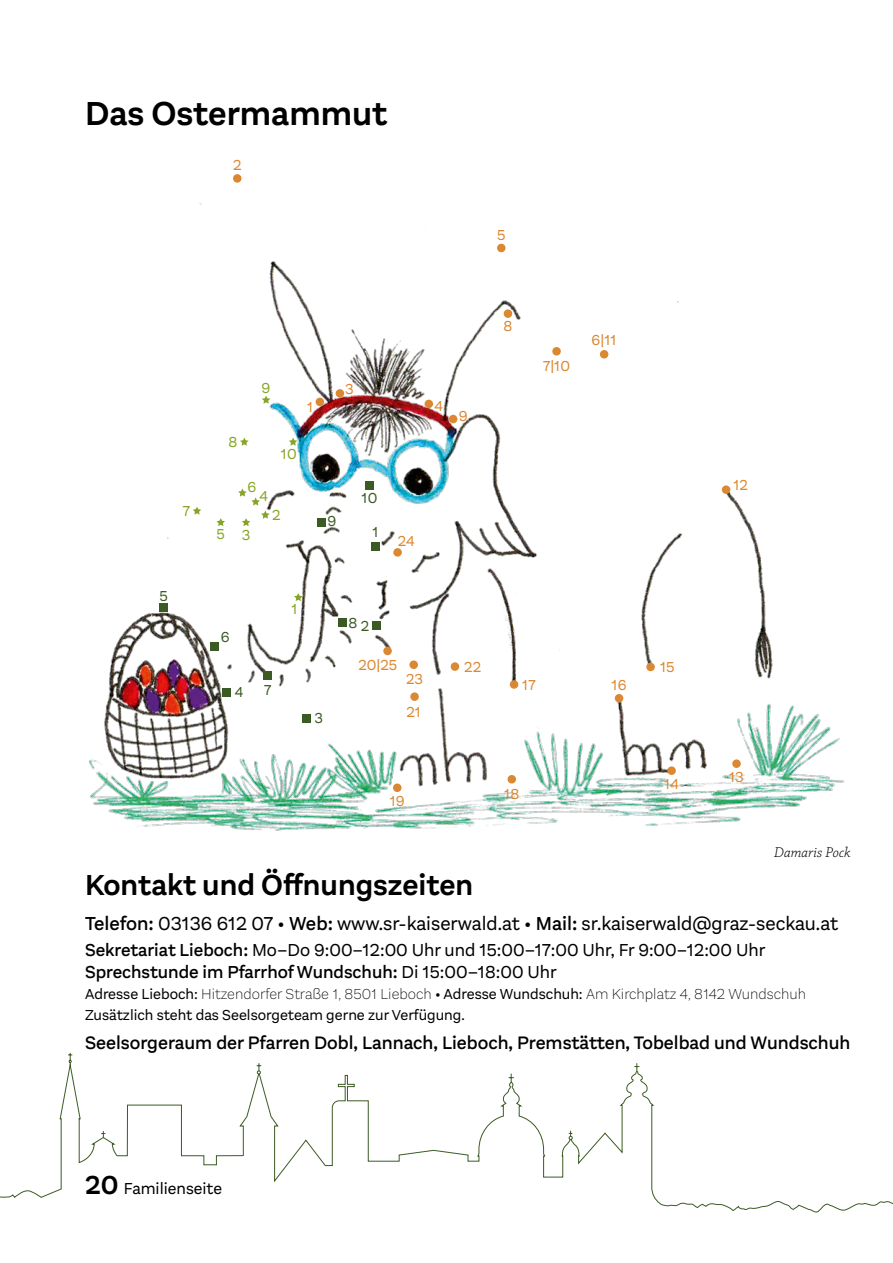
<style>
.page{position:relative;width:893px;height:1263px;background:#fff}
.page>*{position:absolute;margin:0;border:0;box-sizing:border-box;transform-origin:0 0}
.t1{font:600 34.5px "Aestetico";color:#000}
.t2{font:600 30px "Aestetico";color:#000}
.t3{font:19.5px "Aestetico";color:#000}
.t4{font:500 18.75px "Aestetico";color:#000}
.t5{font:18px/21.6px "Aestetico";color:#000}
.t6{font:16.5px "Aestetico";color:#000}
.t7{font:15px/21px "Aestetico";color:#000}
.t8{font:15px "Aestetico";color:#dc8731}
.t9{font:15px "Aestetico";color:#3c5b24}
.t10{font:15px "Aestetico";color:#86a526}
.t11{font:italic 300 15px "Chaparral Pro";letter-spacing:.005em;color:#000}
.s1{font-weight:500}
.s2{font-weight:200}
.s3{font-weight:600;font-size:27px}
</style>
<div class="page">
<svg style="left:0;top:1053px;width:239px;height:145px"></svg>
<svg style="left:239px;top:1063px;width:654px;height:150px"></svg>
<img style="left:89px;top:202px;width:756px;height:629px">
<div style="left:316px;top:398px;width:8px;height:8px;background:#dc8731;border-radius:50%"></div>
<div style="left:233px;top:174px;width:9px;height:9px;background:#dc8731;border-radius:50%"></div>
<div style="left:336px;top:389px;width:8px;height:9px;background:#dc8731;border-radius:50%"></div>
<div style="left:425px;top:400px;width:8px;height:8px;background:#dc8731;border-radius:50%"></div>
<div style="left:497px;top:244px;width:9px;height:8px;background:#dc8731;border-radius:50%"></div>
<div style="left:600px;top:350px;width:8px;height:8px;background:#dc8731;border-radius:50%"></div>
<div style="left:552px;top:347px;width:9px;height:9px;background:#dc8731;border-radius:50%"></div>
<div style="left:504px;top:309px;width:8px;height:9px;background:#dc8731;border-radius:50%"></div>
<div style="left:449px;top:415px;width:8px;height:8px;background:#dc8731;border-radius:50%"></div>
<div style="left:722px;top:485px;width:8px;height:9px;background:#dc8731;border-radius:50%"></div>
<div style="left:732px;top:759px;width:9px;height:9px;background:#dc8731;border-radius:50%"></div>
<div style="left:667px;top:766px;width:9px;height:9px;background:#dc8731;border-radius:50%"></div>
<div style="left:646px;top:663px;width:9px;height:8px;background:#dc8731;border-radius:50%"></div>
<div style="left:615px;top:694px;width:8px;height:8px;background:#dc8731;border-radius:50%"></div>
<div style="left:510px;top:680px;width:8px;height:9px;background:#dc8731;border-radius:50%"></div>
<div style="left:507px;top:775px;width:9px;height:8px;background:#dc8731;border-radius:50%"></div>
<div style="left:393px;top:783px;width:8px;height:9px;background:#dc8731;border-radius:50%"></div>
<div style="left:383px;top:647px;width:9px;height:8px;background:#dc8731;border-radius:50%"></div>
<div style="left:410px;top:692px;width:9px;height:9px;background:#dc8731;border-radius:50%"></div>
<div style="left:451px;top:662px;width:8px;height:9px;background:#dc8731;border-radius:50%"></div>
<div style="left:409px;top:660px;width:9px;height:9px;background:#dc8731;border-radius:50%"></div>
<div style="left:393px;top:548px;width:9px;height:9px;background:#dc8731;border-radius:50%"></div>
<div style="left:302px;top:714px;width:8px;height:8px;background:#3c5b24"></div>
<div style="left:373px;top:621px;width:8px;height:9px;background:#3c5b24"></div>
<div style="left:371px;top:542px;width:9px;height:9px;background:#3c5b24"></div>
<div style="left:222px;top:688px;width:9px;height:9px;background:#3c5b24"></div>
<div style="left:211px;top:642px;width:8px;height:9px;background:#3c5b24"></div>
<div style="left:263px;top:672px;width:9px;height:8px;background:#3c5b24"></div>
<div style="left:338px;top:618px;width:8px;height:9px;background:#3c5b24"></div>
<div style="left:317px;top:519px;width:8px;height:8px;background:#3c5b24"></div>
<div style="left:159px;top:604px;width:9px;height:8px;background:#3c5b24"></div>
<div style="left:365px;top:481px;width:9px;height:9px;background:#3c5b24"></div>
<svg style="left:294px;top:593px;width:9px;height:8px"></svg>
<svg style="left:261px;top:511px;width:9px;height:8px"></svg>
<svg style="left:242px;top:518px;width:8px;height:8px"></svg>
<svg style="left:217px;top:518px;width:8px;height:8px"></svg>
<svg style="left:238px;top:488px;width:22px;height:17px"></svg>
<svg style="left:193px;top:507px;width:8px;height:8px"></svg>
<svg style="left:240px;top:438px;width:9px;height:8px"></svg>
<svg style="left:262px;top:396px;width:8px;height:8px"></svg>
<svg style="left:289px;top:438px;width:8px;height:8px"></svg>
<h1 class="t1" style="left:85px;top:93px;width:304px">Das Ostermammut</h1>
<p class="t8" style="left:233px;top:157px;width:10px">2</p>
<p class="t8" style="left:497px;top:226px;width:10px">5</p>
<p class="t10" style="left:228px;top:433px;width:10px">8</p>
<p class="t10" style="left:262px;top:379px;width:10px">9</p>
<p class="t10" style="left:281px;top:446px;width:17px">10</p>
<p class="t10" style="left:247px;top:478px;width:10px">6</p>
<p class="t10" style="left:242px;top:526px;width:10px">3</p>
<p class="t10" style="left:259px;top:487px;width:10px">4</p>
<p class="t10" style="left:183px;top:502px;width:9px">7</p>
<p class="t10" style="left:272px;top:506px;width:10px">2</p>
<p class="t10" style="left:217px;top:526px;width:10px">5</p>
<p class="t8" style="left:307px;top:398px;width:8px">1</p>
<p class="t8" style="left:345px;top:380px;width:10px">3</p>
<p class="t9" style="left:328px;top:512px;width:10px">9</p>
<p class="t9" style="left:361px;top:490px;width:17px">10</p>
<p class="t9" style="left:372px;top:523px;width:8px">1</p>
<p class="t8" style="left:435px;top:397px;width:10px">4</p>
<p class="t8" style="left:459px;top:407px;width:10px">9</p>
<p class="t8" style="left:398px;top:532px;width:18px">24</p>
<p class="t9" style="left:159px;top:587px;width:10px">5</p>
<p class="t9" style="left:221px;top:628px;width:10px">6</p>
<p class="t9" style="left:235px;top:684px;width:10px">4</p>
<p class="t10" style="left:291px;top:600px;width:8px">1</p>
<p class="t9" style="left:264px;top:681px;width:9px">7</p>
<p class="t9" style="left:314px;top:710px;width:10px">3</p>
<p class="t9" style="left:348px;top:614px;width:10px">8</p>
<p class="t9" style="left:361px;top:617px;width:10px">2</p>
<p class="t8" style="left:358px;top:656px;width:40px">20|25</p>
<p class="t8" style="left:464px;top:658px;width:18px">22</p>
<p class="t8" style="left:406px;top:670px;width:19px">23</p>
<p class="t8" style="left:406px;top:703px;width:16px">21</p>
<p class="t8" style="left:503px;top:318px;width:10px">8</p>
<p class="t8" style="left:543px;top:357px;width:28px">7|10</p>
<p class="t8" style="left:592px;top:331px;width:27px">6|11</p>
<p class="t8" style="left:522px;top:676px;width:15px">17</p>
<p class="t8" style="left:612px;top:677px;width:17px">16</p>
<p class="t8" style="left:390px;top:792px;width:17px">19</p>
<p class="t8" style="left:504px;top:785px;width:17px">18</p>
<p class="t8" style="left:660px;top:658px;width:16px">15</p>
<p class="t8" style="left:664px;top:775px;width:16px">14</p>
<p class="t8" style="left:733px;top:476px;width:16px">12</p>
<p class="t8" style="left:729px;top:768px;width:16px">13</p>
<p class="t11" style="left:774px;top:844px;width:78px">Damaris Pock</p>
<h2 class="t2" style="left:85px;top:868px;width:390px">Kontakt und Öffnungszeiten</h2>
<h3 class="t3" style="left:85px;top:912px;width:755px"><span class="s1">Telefon:</span> 03136 612 07 • <span class="s1">Web:</span> www.sr-kaiserwald.at • <span class="s1">Mail:</span> sr.kaiserwald@graz-seckau.at</h3>
<p class="t5" style="left:85px;top:939px;width:682px"><span class="s1">Sekretariat Lieboch:</span> Mo–Do 9:00–12:00 Uhr und 15:00–17:00 Uhr, Fr 9:00–12:00 Uhr<br><span class="s1">Sprechstunde im Pfarrhof Wundschuh:</span> Di 15:00–18:00 Uhr</p>
<p class="t7" style="left:85px;top:983px;width:723px">Adresse Lieboch: <span class="s2">Hitzendorfer Straße 1, 8501 Lieboch</span> • Adresse Wundschuh: <span class="s2">Am Kirchplatz 4, 8142 Wundschuh<br></span>Zusätzlich steht das Seelsorgeteam gerne zur Verfügung.</p>
<p class="t4" style="left:85px;top:1031px;width:767px">Seelsorgeraum der Pfarren Dobl, Lannach, Lieboch, Premstätten, Tobelbad und Wundschuh</p>
<p class="t6" style="left:85px;top:1179px;width:139px"><span class="s3">20</span> Familienseite</p>
</div>
